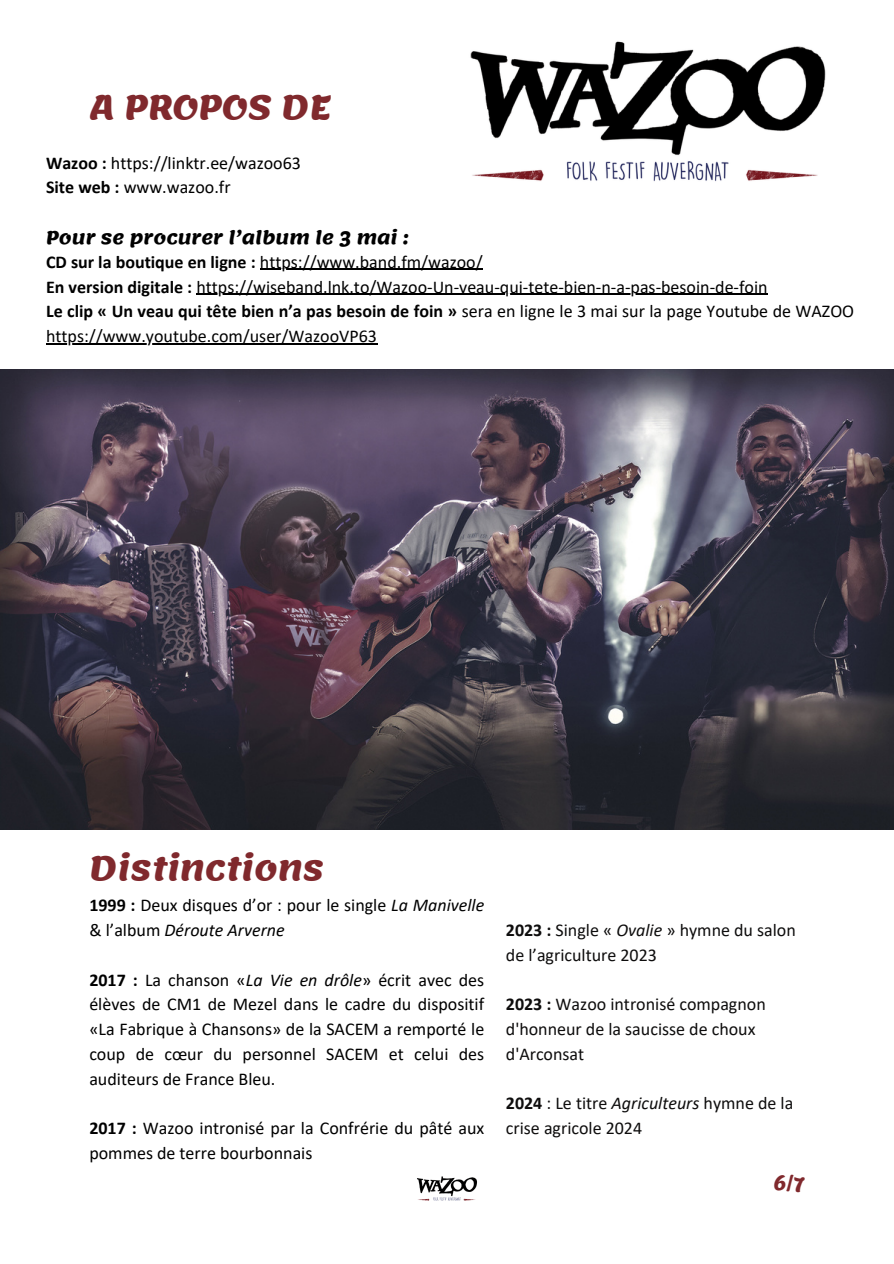
<style>
.page{position:relative;width:894px;height:1264px;background:#fff}
.page>*{position:absolute;margin:0;border:0;box-sizing:border-box;transform-origin:0 0}
.t1{font:700 33px "Lemonada";color:#80292d}
.t2{font:18px/24.8px "Calibri";color:#000}
.t3{font:18px/24.8px "Calibri";color:#0e0d0d}
.t4{font:700 18px "Lemonada";color:#000}
.t5{font:700 18px "Lemonada";color:#80292d}
.s1{font-weight:700}
.s2{font-style:italic}
</style>
<div class="page">
<img style="left:417px;top:1176px;width:60px;height:25px">
<img style="left:0;top:369px;width:893px;height:461px">
<hr style="left:260px;top:269px;width:223px;height:1px;background:#000">
<hr style="left:196px;top:294px;width:572px;height:1px;background:#000">
<hr style="left:46px;top:343px;width:331px;height:1px;background:#000">
<img style="left:470px;top:41px;width:356px;height:141px">
<h1 class="t1" style="left:89px;top:88px;width:243px">A PROPOS DE</h1>
<p class="t2" style="left:46px;top:152px;width:256px"><span class="s1">Wazoo :</span> https://linktr.ee/wazoo63<br><span class="s1">Site web :</span> www.wazoo.fr</p>
<p class="t4" style="left:46px;top:227px;width:364px">Pour se procurer l’album le 3 mai :</p>
<p class="t2" style="left:46px;top:251px;width:809px"><span class="s1">CD sur la boutique en ligne :</span> https://www.band.fm/wazoo/<br><span class="s1">En version digitale :</span> https://wiseband.lnk.to/Wazoo-Un-veau-qui-tete-bien-n-a-pas-besoin-de-foin<br><span class="s1">Le clip « Un veau qui tête bien n’a pas besoin de foin »</span> sera en ligne le 3 mai sur la page Youtube de WAZOO https://www.youtube.com/user/WazooVP63</p>
<h1 class="t1" style="left:89px;top:849px;width:236px">Distinctions</h1>
<p class="t2" style="left:89px;top:894px;width:396px"><span class="s1">1999 :</span> Deux disques d’or : pour le single <span class="s2">La Manivelle </span>&amp; l’album <span class="s2">Déroute Arverne</span></p>
<p class="t2" style="left:89px;top:968px;width:396px;text-align:justify"><span class="s1">2017 :</span> La chanson «<span class="s2">La Vie en drôle</span>» écrit avec des élèves de CM1 de Mezel dans le cadre du dispositif «La Fabrique à Chansons» de la SACEM a remporté le coup de cœur du personnel SACEM et celui des auditeurs de France Bleu.</p>
<p class="t2" style="left:89px;top:1117px;width:396px"><span class="s1">2017 :</span> Wazoo intronisé par la Confrérie du pâté aux pommes de terre bourbonnais</p>
<p class="t3" style="left:506px;top:919px;width:291px"><span class="s1">2023 :</span> Single « <span class="s2">Ovalie</span> » hymne du salon de l’agriculture 2023</p>
<p class="t3" style="left:506px;top:993px;width:261px"><span class="s1">2023 :</span> Wazoo intronisé compagnon d'honneur de la saucisse de choux d'Arconsat</p>
<p class="t3" style="left:506px;top:1092px;width:289px"><span class="s1">2024</span> : Le titre <span class="s2">Agriculteurs</span> hymne de la crise agricole 2024</p>
<p class="t5" style="left:773px;top:1173px;width:33px">6/7</p>
</div>
